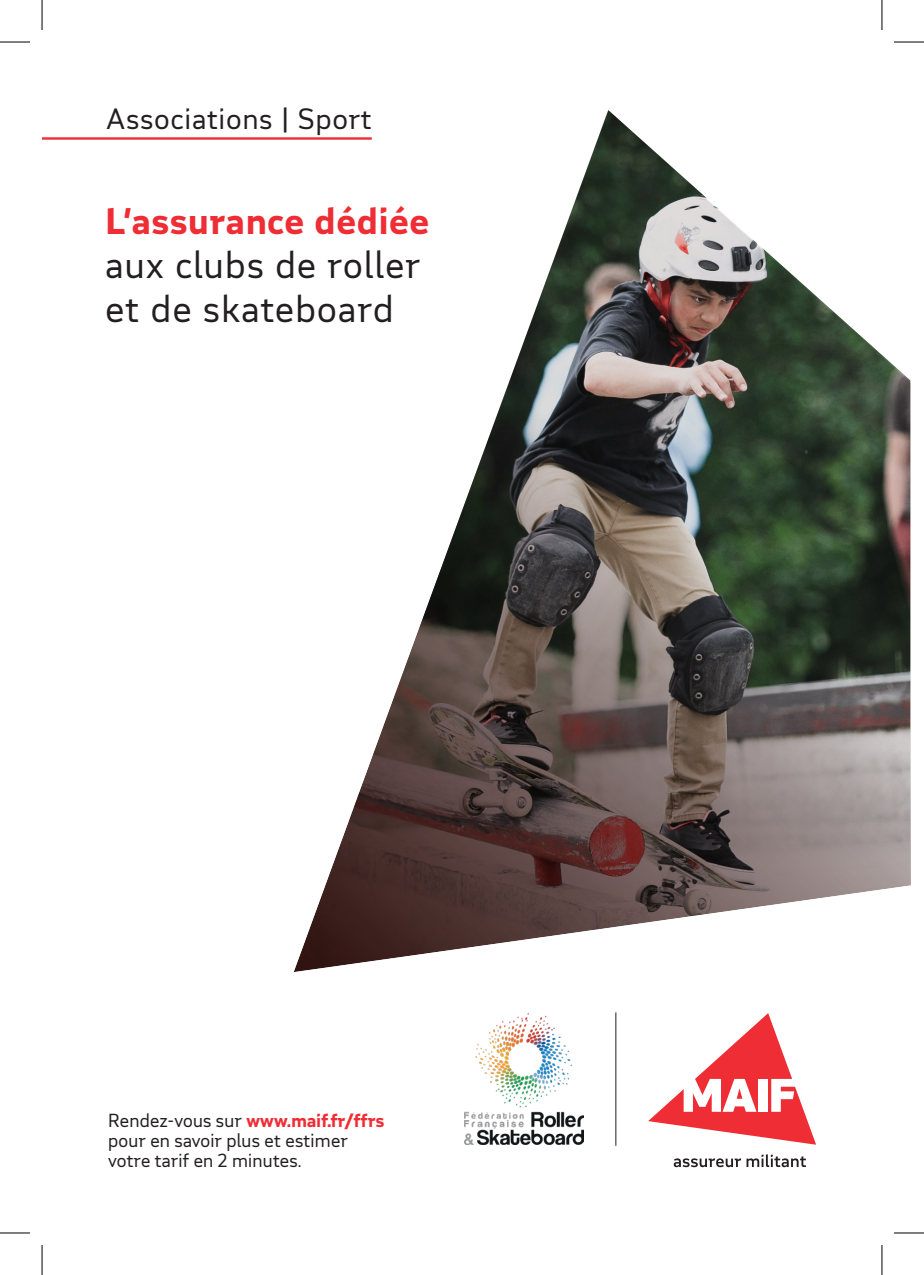
<style>
.page{position:relative;width:924px;height:1275px;background:#fff}
.page>*{position:absolute;margin:0;border:0;box-sizing:border-box;transform-origin:0 0}
.t1{font:36px/44px "MAIF";color:#231f20}
.t2{font:28px "MAIF";color:#231f20}
.t3{font:18px "MAIF";letter-spacing:-.02em;color:#231f20}
.t4{font:700 18px "MAIF";letter-spacing:-.02em;color:#ee2d34}
.s1{font-weight:700;color:#ee2d34}
.s2{font-weight:400;color:#231f20}
</style>
<div class="page">
<hr style="left:42px;top:137px;width:329px;height:3px;background:#ee2d34">
<svg style="left:648px;top:1013px;width:167px;height:131px"></svg>
<svg style="left:673px;top:1158px;width:67px;height:9px"></svg>
<svg style="left:746px;top:1154px;width:59px;height:13px"></svg>
<hr style="left:615px;top:1012px;width:1px;height:133px;background:#231f20">
<svg style="left:293px;top:110px;width:616px;height:862px"></svg>
<img style="left:464px;top:1013px;width:119px;height:131px">
<hr style="left:0;top:42px;width:30px;height:1px;background:#000">
<hr style="left:893px;top:42px;width:30px;height:1px;background:#000">
<hr style="left:0;top:1232px;width:30px;height:1px;background:#000">
<hr style="left:893px;top:1232px;width:30px;height:1px;background:#000">
<hr style="left:42px;top:0;width:1px;height:30px;background:#000">
<hr style="left:42px;top:1245px;width:1px;height:30px;background:#000">
<hr style="left:881px;top:0;width:1px;height:30px;background:#000">
<hr style="left:881px;top:1245px;width:1px;height:30px;background:#000">
<p class="t2" style="left:106px;top:101px;width:267px">Associations | Sport</p>
<p class="t1" style="left:105px;top:199px;width:326px"><span class="s1">L’assurance dédiée </span>aux clubs de roller et de skateboard</p>
<p class="t4" style="left:108px;top:1109px;width:278px"><span class="s2">Rendez-vous sur</span> www.maif.fr/ffrs</p>
<p class="t3" style="left:108px;top:1129px;width:241px">pour en savoir plus et estimer</p>
<p class="t3" style="left:108px;top:1149px;width:195px">votre tarif en 2 minutes.</p>
</div>
